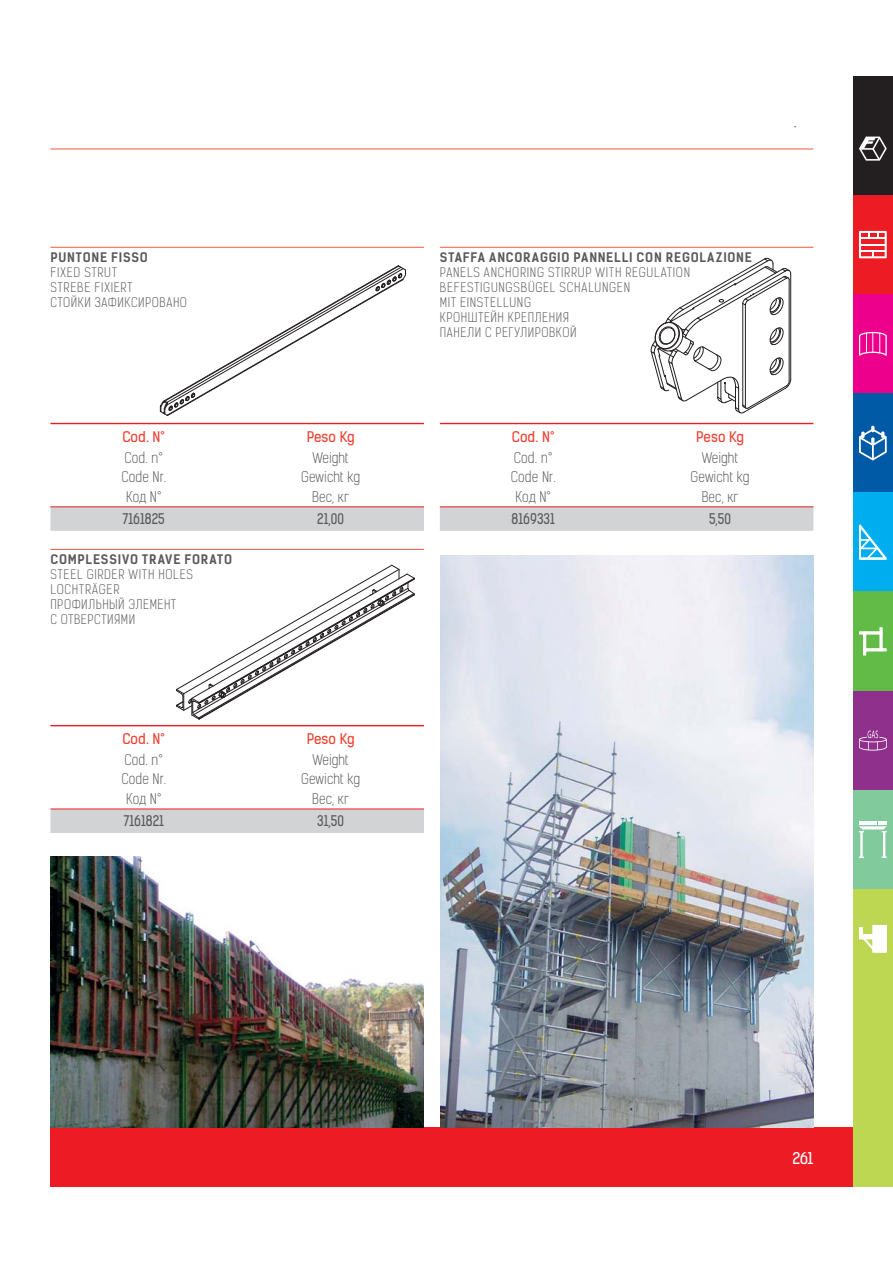
<style>
.page{position:relative;width:893px;height:1263px;background:#fff}
.page>*{position:absolute;margin:0;border:0;box-sizing:border-box;transform-origin:0 0}
.t1{font:15.45px "Kelson Sans";color:#fff}
.t2{font:300 13.95px "Kelson Sans";letter-spacing:.005em;color:#58595b}
.t3{font:13.95px "Kelson Sans";color:#ef402f}
.t4{font:13.95px "Kelson Sans";color:#58595b;scale:.9 1}
.t5{font:13.95px "Kelson Sans Light RU";letter-spacing:.005em;color:#58595b}
.t6{font:300 12.6px/15.1px "Kelson Sans";letter-spacing:.06em;color:#58595b}
.t7{font:12.6px/15.1px "Kelson Sans Light RU";letter-spacing:.045em;color:#58595b}
.t8{font:700 12.6px "Kelson Sans";letter-spacing:.06em;color:#58595b}
</style>
<div class="page">
<div style="left:50px;top:1127px;width:843px;height:60px;background:#ed1c24"></div>
<hr style="left:50px;top:149px;width:763px;height:1px;background:#f15a40">
<div style="left:853px;top:76px;width:40px;height:119px;background:#231f20"></div>
<div style="left:853px;top:195px;width:40px;height:99px;background:#ed1c24"></div>
<div style="left:853px;top:294px;width:40px;height:99px;background:#ec008c"></div>
<div style="left:853px;top:393px;width:40px;height:100px;background:#005aa5"></div>
<div style="left:853px;top:493px;width:40px;height:99px;background:#00aeef"></div>
<div style="left:853px;top:592px;width:40px;height:99px;background:#62bb46"></div>
<div style="left:853px;top:691px;width:40px;height:99px;background:#8f318c"></div>
<div style="left:853px;top:790px;width:40px;height:99px;background:#81ca9c"></div>
<div style="left:853px;top:889px;width:40px;height:298px;background:#bdd753"></div>
<svg style="left:859px;top:231px;width:28px;height:27px"></svg>
<hr style="left:860px;top:244px;width:25px;height:2px;background:#fff">
<svg style="left:859px;top:332px;width:28px;height:24px"></svg>
<svg style="left:859px;top:524px;width:28px;height:36px"></svg>
<svg style="left:859px;top:426px;width:28px;height:35px"></svg>
<svg style="left:859px;top:631px;width:23px;height:4px"></svg>
<hr style="left:863px;top:632px;width:3px;height:24px;background:#fff">
<hr style="left:863px;top:648px;width:24px;height:3px;background:#fff">
<svg style="left:879px;top:627px;width:4px;height:24px"></svg>
<svg style="left:859px;top:731px;width:28px;height:20px"></svg>
<svg style="left:859px;top:925px;width:28px;height:28px"></svg>
<svg style="left:859px;top:137px;width:28px;height:24px"></svg>
<svg style="left:859px;top:821px;width:28px;height:37px"></svg>
<svg style="left:160px;top:265px;width:246px;height:151px"></svg>
<svg style="left:651px;top:258px;width:140px;height:156px"></svg>
<svg style="left:176px;top:565px;width:239px;height:155px"></svg>
<hr style="left:50px;top:247px;width:374px;height:1px;background:#f15a40">
<hr style="left:50px;top:549px;width:374px;height:1px;background:#f15a40">
<hr style="left:440px;top:247px;width:373px;height:1px;background:#f15a40">
<img style="left:440px;top:556px;width:373px;height:571px">
<img style="left:50px;top:857px;width:373px;height:270px">
<div style="left:50px;top:508px;width:374px;height:23px;background:#d1d3d4"></div>
<hr style="left:50px;top:423px;width:374px;height:1px;background:#ed1c24">
<hr style="left:50px;top:507px;width:374px;height:1px;background:#ed1c24">
<div style="left:50px;top:810px;width:374px;height:23px;background:#d1d3d4"></div>
<hr style="left:50px;top:725px;width:374px;height:1px;background:#ed1c24">
<hr style="left:50px;top:809px;width:374px;height:1px;background:#ed1c24">
<div style="left:440px;top:508px;width:373px;height:23px;background:#d1d3d4"></div>
<hr style="left:440px;top:423px;width:373px;height:1px;background:#ed1c24">
<hr style="left:440px;top:507px;width:373px;height:1px;background:#ed1c24">
<p class="t8" style="left:50px;top:250px;width:99px">PUNTONE FISSO</p>
<p class="t6" style="left:50px;top:266px;width:83px">FIXED STRUT<br>STREBE FIXIERT</p>
<p class="t7" style="left:50px;top:295px;width:138px">СТОЙКИ ЗАФИКСИРОВАНО</p>
<p class="t3" style="left:123px;top:431px;width:44px">Cod. N°</p>
<p class="t3" style="left:307px;top:431px;width:49px">Peso Kg</p>
<p class="t2" style="left:125px;top:451px;width:40px">Cod. n°</p>
<p class="t2" style="left:312px;top:451px;width:38px">Weight</p>
<p class="t2" style="left:122px;top:471px;width:46px">Code Nr.</p>
<p class="t2" style="left:301px;top:471px;width:60px">Gewicht kg</p>
<p class="t5" style="left:126px;top:489px;width:37px">Код N°</p>
<p class="t5" style="left:312px;top:489px;width:38px">Вес, кг</p>
<p class="t4" style="left:123px;top:513px;width:48px">7161825</p>
<p class="t4" style="left:317px;top:513px;width:31px">21,00</p>
<p class="t8" style="left:50px;top:552px;width:183px">COMPLESSIVO TRAVE FORATO</p>
<p class="t6" style="left:50px;top:568px;width:144px">STEEL GIRDER WITH HOLES<br>LOCHTRÄGER</p>
<p class="t7" style="left:50px;top:597px;width:127px">ПРОФИЛЬНЫЙ ЭЛЕМЕНТ<br>С ОТВЕРСТИЯМИ</p>
<p class="t3" style="left:123px;top:733px;width:44px">Cod. N°</p>
<p class="t3" style="left:307px;top:733px;width:49px">Peso Kg</p>
<p class="t2" style="left:125px;top:753px;width:40px">Cod. n°</p>
<p class="t2" style="left:312px;top:753px;width:38px">Weight</p>
<p class="t2" style="left:122px;top:773px;width:46px">Code Nr.</p>
<p class="t2" style="left:301px;top:773px;width:60px">Gewicht kg</p>
<p class="t5" style="left:126px;top:791px;width:37px">Код N°</p>
<p class="t5" style="left:312px;top:791px;width:38px">Вес, кг</p>
<p class="t4" style="left:124px;top:815px;width:46px">7161821</p>
<p class="t4" style="left:317px;top:815px;width:31px">31,50</p>
<p class="t8" style="left:440px;top:250px;width:313px">STAFFA ANCORAGGIO PANNELLI CON REGOLAZIONE</p>
<p class="t6" style="left:440px;top:266px;width:252px">PANELS ANCHORING STIRRUP WITH REGULATION<br>BEFESTIGUNGSBÜGEL SCHALUNGEN<br>MIT EINSTELLUNG</p>
<p class="t7" style="left:440px;top:310px;width:138px">КРОНШТЕЙН КРЕПЛЕНИЯ<br>ПАНЕЛИ С РЕГУЛИРОВКОЙ</p>
<p class="t3" style="left:512px;top:431px;width:44px">Cod. N°</p>
<p class="t3" style="left:696px;top:431px;width:49px">Peso Kg</p>
<p class="t2" style="left:514px;top:451px;width:40px">Cod. n°</p>
<p class="t2" style="left:702px;top:451px;width:38px">Weight</p>
<p class="t2" style="left:511px;top:471px;width:46px">Code Nr.</p>
<p class="t2" style="left:690px;top:471px;width:60px">Gewicht kg</p>
<p class="t5" style="left:515px;top:489px;width:37px">Код N°</p>
<p class="t5" style="left:702px;top:489px;width:38px">Вес, кг</p>
<p class="t4" style="left:512px;top:513px;width:50px">8169331</p>
<p class="t4" style="left:709px;top:513px;width:26px">5,50</p>
<p class="t1" style="left:792px;top:1152px;width:22px">261</p>
</div>
